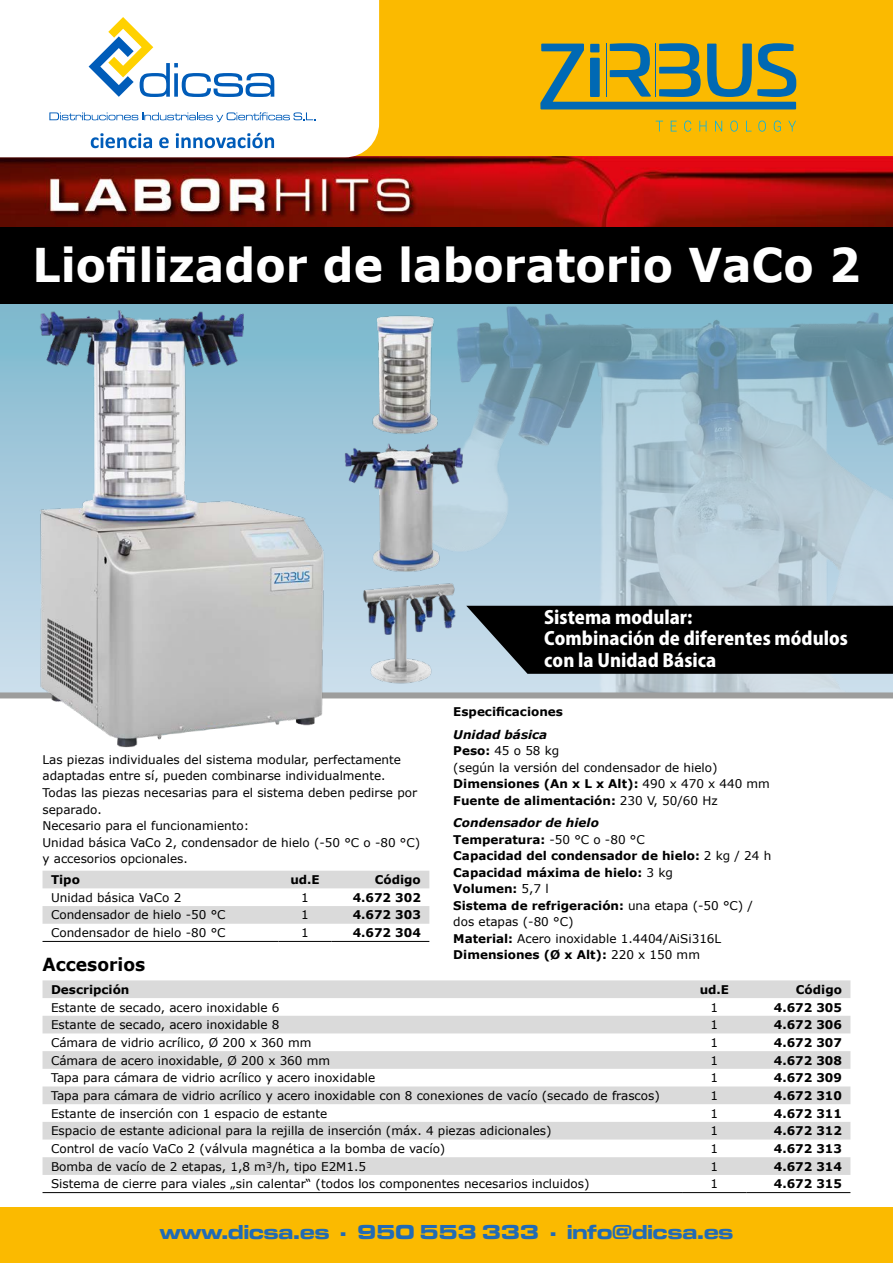
<style>
.page{position:relative;width:893px;height:1263px;background:#fff}
.page>*{position:absolute;margin:0;border:0;box-sizing:border-box;transform-origin:0 0}
.t1{font:700 46.5px "Verdana";color:#fff;scale:.95 1}
.t2{font:700 expanded 21px "Microgramma DOT";color:#226bb4}
.t3{font:800 18px/21.6px "Koz Go Pro";color:#fff}
.t4{font:700 18px "Verdana";color:#000;scale:.95 1}
.t5{font:12px/16.5px "Verdana";color:#000}
.t6{font:700 12px/16.5px "Verdana";color:#000}
.s1{font-weight:700;font-style:italic}
.s2{font-weight:700}
.s3{font-style:italic}
.s4{font-weight:400}
</style>
<div class="page">
<div style="left:0;top:0;width:893px;height:157px;background:#fbba00"></div>
<div style="left:0;top:1208px;width:893px;height:55px;background:#fbba00"></div>
<img style="left:0;top:156px;width:893px;height:71px">
<div style="left:0;top:0;width:379px;height:157px;background:#fff"></div>
<div style="left:36px;top:14px;width:292px;height:142px;background:#fff"></div>
<svg style="left:91px;top:133px;width:61px;height:15px"></svg>
<svg style="left:159px;top:137px;width:10px;height:11px"></svg>
<svg style="left:176px;top:133px;width:98px;height:15px"></svg>
<svg style="left:49px;top:112px;width:266px;height:10px"></svg>
<svg style="left:89px;top:17px;width:185px;height:80px"></svg>
<svg style="left:43px;top:980px;width:807px;height:195px;fill:#dadada"></svg>
<hr style="left:43px;top:1192px;width:639px;height:1px;background:#000">
<hr style="left:682px;top:1192px;width:65px;height:1px;background:#000">
<hr style="left:747px;top:1192px;width:103px;height:1px;background:#000">
<div style="left:0;top:227px;width:893px;height:77px;background:#000"></div>
<svg style="left:43px;top:871px;width:386px;height:53px"></svg>
<hr style="left:43px;top:941px;width:236px;height:1px;background:#000">
<hr style="left:279px;top:941px;width:53px;height:1px;background:#000">
<hr style="left:332px;top:941px;width:97px;height:1px;background:#000">
<img style="left:345px;top:304px;width:548px;height:388px">
<div style="left:0;top:692px;width:893px;height:6px;background:#9d9d9c"></div>
<img style="left:0;top:304px;width:345px;height:444px">
<img style="left:357px;top:309px;width:98px;height:130px">
<img style="left:335px;top:439px;width:140px;height:136px">
<img style="left:357px;top:574px;width:105px;height:119px">
<svg style="left:466px;top:606px;width:427px;height:68px;background:#101113"></svg>
<svg style="left:540px;top:43px;width:256px;height:66px"></svg>
<div style="left:590px;top:58px;width:9px;height:39px;background:#0069b4"></div>
<div style="left:590px;top:44px;width:9px;height:8px;background:#0069b4"></div>
<svg style="left:656px;top:121px;width:140px;height:11px"></svg>
<hr style="left:606px;top:43px;width:1px;height:54px;background:#0069b4">
<hr style="left:655px;top:43px;width:1px;height:54px;background:#0069b4">
<h1 class="t1" style="left:33px;top:232px;width:873px">Liofilizador de laboratorio VaCo 2</h1>
<p class="t5" style="left:43px;top:751px;width:379px">Las piezas individuales del sistema modular, perfectamente adaptadas entre sí, pueden combinarse individualmente.<br>Todas las piezas necesarias para el sistema deben pedirse por separado.<br>Necesario para el funcionamiento:<br>Unidad básica VaCo 2, condensador de hielo (-50 °C o -80 °C) y accesorios opcionales.</p>
<p class="t6" style="left:51px;top:871px;width:30px">Tipo</p>
<p class="t6" style="left:290px;top:871px;width:31px">ud.E</p>
<p class="t6" style="left:375px;top:871px;width:48px">Código</p>
<p class="t5" style="left:51px;top:889px;width:132px">Unidad básica VaCo 2</p>
<p class="t5" style="left:301px;top:889px;width:9px">1</p>
<p class="t6" style="left:353px;top:889px;width:70px">4.672 302</p>
<p class="t5" style="left:51px;top:907px;width:176px">Condensador de hielo -50 °C</p>
<p class="t5" style="left:301px;top:907px;width:9px">1</p>
<p class="t6" style="left:353px;top:907px;width:70px">4.672 303</p>
<p class="t5" style="left:51px;top:924px;width:176px">Condensador de hielo -80 °C</p>
<p class="t5" style="left:301px;top:924px;width:9px">1</p>
<p class="t6" style="left:353px;top:924px;width:70px">4.672 304</p>
<h3 class="t4" style="left:43px;top:951px;width:110px">Accesorios</h3>
<h3 class="t3" style="left:544px;top:607px;width:305px">Sistema modular:<br>Combinación de diferentes módulos con la Unidad Básica</h3>
<p class="t6" style="left:453px;top:703px;width:111px">Especificaciones</p>
<p class="t5" style="left:453px;top:726px;width:318px"><span class="s1">Unidad básica<br></span><span class="s2">Peso:</span> 45 o 58 kg<br>(según la versión del condensador de hielo)<br><span class="s2">Dimensiones (An x L x Alt):</span> 490 x 470 x 440 mm<br><span class="s2">Fuente de alimentación:</span> 230 V, 50/60 Hz</p>
<p class="t6" style="left:453px;top:814px;width:320px"><span class="s3">Condensador de hielo<br></span>Temperatura: <span class="s4">-50 °C o -80 °C<br></span>Capacidad del condensador de hielo: <span class="s4">2 kg / 24 h<br></span>Capacidad máxima de hielo: <span class="s4">3 kg<br></span>Volumen: <span class="s4">5,7 l<br></span>Sistema de refrigeración: <span class="s4">una etapa (-50 °C) / dos etapas (-80 °C)<br></span>Material: <span class="s4">Acero inoxidable 1.4404/AiSi316L<br></span>Dimensiones (Ø x Alt): <span class="s4">220 x 150 mm</span></p>
<p class="t6" style="left:51px;top:981px;width:80px">Descripción</p>
<p class="t6" style="left:700px;top:981px;width:31px">ud.E</p>
<p class="t6" style="left:796px;top:981px;width:48px">Código</p>
<p class="t5" style="left:51px;top:999px;width:230px">Estante de secado, acero inoxidable 6</p>
<p class="t5" style="left:711px;top:999px;width:9px">1</p>
<p class="t6" style="left:774px;top:999px;width:70px">4.672 305</p>
<p class="t5" style="left:51px;top:1016px;width:230px">Estante de secado, acero inoxidable 8</p>
<p class="t5" style="left:711px;top:1016px;width:9px">1</p>
<p class="t6" style="left:774px;top:1016px;width:70px">4.672 306</p>
<p class="t5" style="left:51px;top:1034px;width:262px">Cámara de vidrio acrílico, Ø 200 x 360 mm</p>
<p class="t5" style="left:711px;top:1034px;width:9px">1</p>
<p class="t6" style="left:774px;top:1034px;width:70px">4.672 307</p>
<p class="t5" style="left:51px;top:1052px;width:281px">Cámara de acero inoxidable, Ø 200 x 360 mm</p>
<p class="t5" style="left:711px;top:1052px;width:9px">1</p>
<p class="t6" style="left:774px;top:1052px;width:70px">4.672 308</p>
<p class="t5" style="left:51px;top:1069px;width:326px">Tapa para cámara de vidrio acrílico y acero inoxidable</p>
<p class="t5" style="left:711px;top:1069px;width:9px">1</p>
<p class="t6" style="left:774px;top:1069px;width:70px">4.672 309</p>
<p class="t5" style="left:51px;top:1087px;width:610px">Tapa para cámara de vidrio acrílico y acero inoxidable con 8 conexiones de vacío (secado de frascos)</p>
<p class="t5" style="left:711px;top:1087px;width:9px">1</p>
<p class="t6" style="left:774px;top:1087px;width:70px">4.672 310</p>
<p class="t5" style="left:51px;top:1105px;width:278px">Estante de inserción con 1 espacio de estante</p>
<p class="t5" style="left:711px;top:1105px;width:9px">1</p>
<p class="t6" style="left:774px;top:1105px;width:70px">4.672 311</p>
<p class="t5" style="left:51px;top:1122px;width:502px">Espacio de estante adicional para la rejilla de inserción (máx. 4 piezas adicionales)</p>
<p class="t5" style="left:711px;top:1122px;width:9px">1</p>
<p class="t6" style="left:774px;top:1122px;width:70px">4.672 312</p>
<p class="t5" style="left:51px;top:1140px;width:396px">Control de vacío VaCo 2 (válvula magnética a la bomba de vacío)</p>
<p class="t5" style="left:711px;top:1140px;width:9px">1</p>
<p class="t6" style="left:774px;top:1140px;width:70px">4.672 313</p>
<p class="t5" style="left:51px;top:1158px;width:317px">Bomba de vacío de 2 etapas, 1,8 m³/h, tipo E2M1.5</p>
<p class="t5" style="left:711px;top:1158px;width:9px">1</p>
<p class="t6" style="left:774px;top:1158px;width:70px">4.672 314</p>
<p class="t5" style="left:51px;top:1175px;width:540px">Sistema de cierre para viales „sin calentar“ (todos los componentes necesarios incluidos)</p>
<p class="t5" style="left:711px;top:1175px;width:9px">1</p>
<p class="t6" style="left:774px;top:1175px;width:70px">4.672 315</p>
<h2 class="t2" style="left:160px;top:1217px;width:575px">www.dicsa.es . 950 553 333 . info@dicsa.es</h2>
</div>
